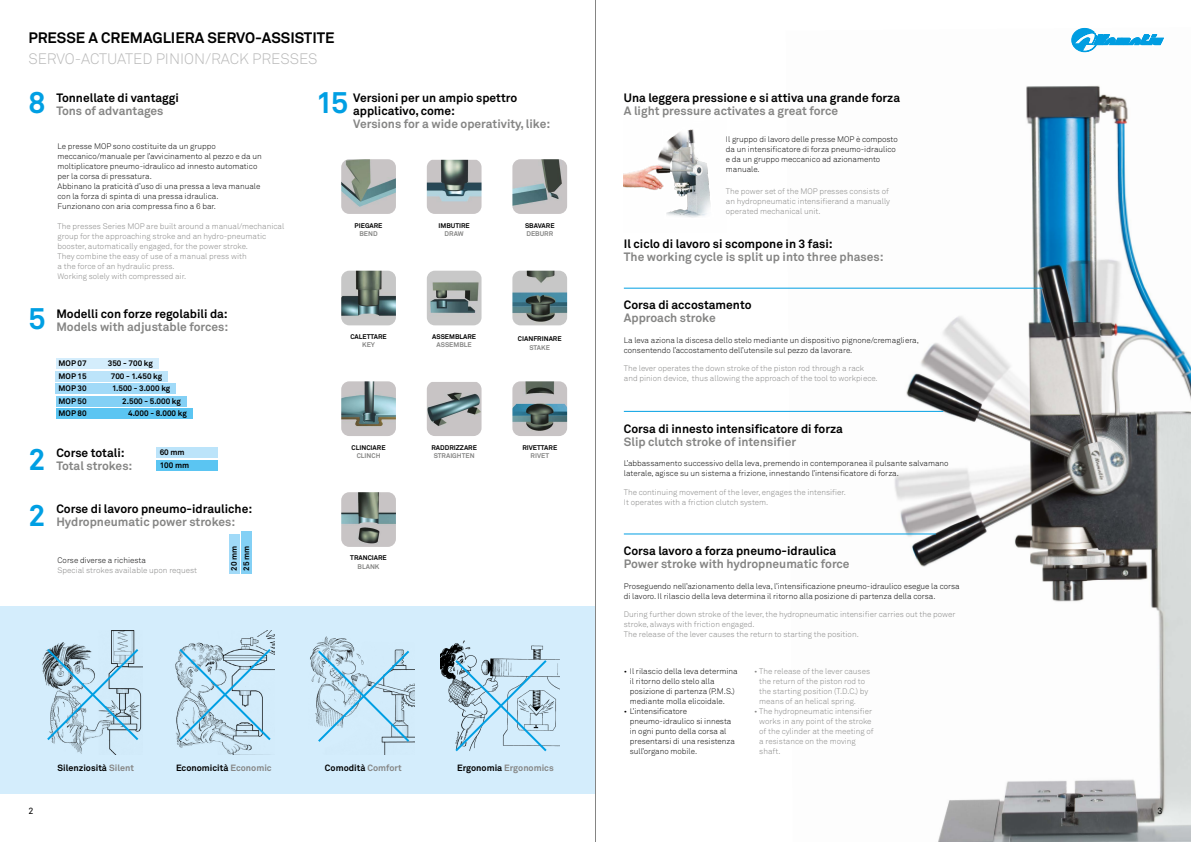
<style>
.page{position:relative;width:1191px;height:842px;background:#fff}
.page>*{position:absolute;margin:0;border:0;box-sizing:border-box;transform-origin:0 0}
.t1{font:700 30px "Akkurat";color:#009fe3}
.t2{font:700 15px "Akkurat";color:#000}
.t3{font:300 15px "Akkurat";color:#b9b9b9}
.t4{font:700 12px/13px "Akkurat";color:#000}
.t5{font:700 12px "Akkurat";color:#858584}
.t6{font:700 9px "Akkurat";color:#000}
.t7{font:700 9px "Akkurat";color:#858584}
.t8{font:9px "Akkurat";color:#000}
.t9{font:300 8px/10px "Akkurat";color:#000}
.t10{font:300 8px/10px "Akkurat";color:#858584}
.t11{font:700 8px/12.4px "Akkurat";color:#000}
.t12{font:700 6.7px "Akkurat";color:#000}
.t13{font:700 6.7px "Akkurat";color:#858584}
.s1{color:#858584}
.s2{color:#000}
</style>
<div class="page">
<img style="left:786px;top:27px;width:405px;height:815px">
<div style="left:0;top:607px;width:595px;height:187px;background:#d4edfc"></div>
<div style="left:157px;top:460px;width:61px;height:10px;background:#5bc5f2"></div>
<div style="left:157px;top:448px;width:61px;height:10px;background:#bce4fa"></div>
<hr style="left:624px;top:533px;width:311px;height:1px;background:#009fe3">
<hr style="left:624px;top:411px;width:319px;height:1px;background:#009fe3">
<hr style="left:624px;top:288px;width:418px;height:1px;background:#009fe3">
<img style="left:624px;top:129px;width:87px;height:89px">
<div style="left:229px;top:534px;width:10px;height:39px;background:#a1daf8"></div>
<div style="left:241px;top:531px;width:11px;height:42px;background:#83d0f5"></div>
<img style="left:42px;top:631px;width:100px;height:124px">
<svg style="left:45px;top:647px;width:95px;height:95px"></svg>
<img style="left:310px;top:636px;width:104px;height:119px">
<svg style="left:316px;top:648px;width:95px;height:96px"></svg>
<img style="left:175px;top:631px;width:100px;height:124px">
<svg style="left:177px;top:647px;width:96px;height:95px"></svg>
<img style="left:440px;top:640px;width:119px;height:107px">
<svg style="left:453px;top:658px;width:96px;height:94px"></svg>
<img style="left:512px;top:159px;width:55px;height:55px">
<img style="left:341px;top:159px;width:55px;height:55px">
<img style="left:427px;top:160px;width:54px;height:54px">
<img style="left:427px;top:271px;width:54px;height:54px">
<img style="left:512px;top:271px;width:55px;height:54px">
<img style="left:341px;top:271px;width:55px;height:54px">
<img style="left:427px;top:382px;width:54px;height:54px">
<img style="left:512px;top:381px;width:55px;height:55px">
<img style="left:341px;top:381px;width:55px;height:55px">
<img style="left:341px;top:492px;width:55px;height:55px">
<div style="left:56px;top:371px;width:112px;height:10px;background:#bce4fa"></div>
<div style="left:56px;top:383px;width:120px;height:11px;background:#a1daf8"></div>
<div style="left:56px;top:396px;width:131px;height:10px;background:#83d0f5"></div>
<div style="left:56px;top:408px;width:136px;height:11px;background:#5bc5f2"></div>
<div style="left:56px;top:359px;width:103px;height:10px;background:#d4edfc"></div>
<hr style="left:595px;top:0;width:1px;height:842px;background:#858584">
<h2 class="t2" style="left:28px;top:28px;width:308px">PRESSE A CREMAGLIERA SERVO-ASSISTITE</h2>
<h2 class="t3" style="left:28px;top:49px;width:291px">SERVO-ACTUATED PINION/RACK PRESSES</h2>
<h3 class="t4" style="left:56px;top:92px;width:124px">Tonnellate di vantaggi</h3>
<h3 class="t5" style="left:56px;top:103px;width:109px">Tons of advantages</h3>
<h1 class="t1" style="left:28px;top:84px;width:19px">8</h1>
<h3 class="t4" style="left:624px;top:92px;width:278px">Una leggera pressione e si attiva una grande forza</h3>
<h1 class="t1" style="left:316px;top:84px;width:34px">15</h1>
<h3 class="t4" style="left:353px;top:91px;width:165px">Versioni per un ampio spettro applicativo, come:</h3>
<h3 class="t5" style="left:353px;top:116px;width:199px">Versions for a wide operativity, like:</h3>
<h3 class="t5" style="left:624px;top:103px;width:216px">A light pressure activates a great force</h3>
<p class="t9" style="left:726px;top:135px;width:173px">Il gruppo di lavoro delle presse MOP è composto da un intensificatore di forza pneumo-idraulico e da un gruppo meccanico ad azionamento manuale.</p>
<p class="t10" style="left:726px;top:186px;width:166px">The power set of the MOP presses consists of an hydropneumatic intensifierand a manually operated mechanical unit.</p>
<p class="t9" style="left:58px;top:141px;width:206px">Le presse MOP sono costituite da un gruppo meccanico/manuale per l’avvicinamento al pezzo e da un moltiplicatore pneumo-idraulico ad innesto automatico per la corsa di pressatura.<br>Abbinano la praticità d’uso di una pressa a leva manuale con la forza di spinta di una pressa idraulica.<br>Funzionano con aria compressa fino a 6 bar.</p>
<p class="t10" style="left:58px;top:221px;width:228px">The presses Series MOP are built around a manual/mechanical group for the approaching stroke and an hydro-pneumatic booster, automatically engaged, for the power stroke.<br>They combine the easy of use of a manual press with<br>a the force of an hydraulic press.<br>Working solely with compressed air.</p>
<p class="t12" style="left:355px;top:221px;width:29px">PIEGARE</p>
<p class="t13" style="left:359px;top:229px;width:20px">BEND</p>
<p class="t12" style="left:438px;top:221px;width:33px">IMBUTIRE</p>
<p class="t13" style="left:444px;top:229px;width:21px">DRAW</p>
<p class="t12" style="left:525px;top:221px;width:31px">SBAVARE</p>
<p class="t13" style="left:526px;top:229px;width:28px">DEBURR</p>
<h3 class="t4" style="left:624px;top:237px;width:210px">Il ciclo di lavoro si scompone in 3 fasi:</h3>
<h3 class="t5" style="left:624px;top:249px;width:261px">The working cycle is split up into three phases:</h3>
<h1 class="t1" style="left:28px;top:300px;width:19px">5</h1>
<h3 class="t4" style="left:56px;top:307px;width:173px">Modelli con forze regolabili da:</h3>
<h3 class="t5" style="left:56px;top:319px;width:173px">Models with adjustable forces:</h3>
<p class="t11" style="left:59px;top:357px;width:30px">MOP 07</p>
<p class="t11" style="left:108px;top:357px;width:47px">350 - 700 kg</p>
<p class="t11" style="left:59px;top:370px;width:30px">MOP 15</p>
<p class="t11" style="left:111px;top:370px;width:53px">700 - 1.450 kg</p>
<p class="t11" style="left:59px;top:382px;width:30px">MOP 30</p>
<p class="t11" style="left:112px;top:382px;width:60px">1.500 - 3.000 kg</p>
<p class="t11" style="left:59px;top:395px;width:30px">MOP 50</p>
<p class="t11" style="left:122px;top:395px;width:60px">2.500 - 5.000 kg</p>
<p class="t11" style="left:59px;top:407px;width:30px">MOP 80</p>
<p class="t11" style="left:128px;top:407px;width:60px">4.000 - 8.000 kg</p>
<p class="t12" style="left:350px;top:332px;width:38px">CALETTARE</p>
<p class="t13" style="left:362px;top:341px;width:14px">KEY</p>
<p class="t12" style="left:432px;top:332px;width:45px">ASSEMBLARE</p>
<p class="t13" style="left:436px;top:341px;width:37px">ASSEMBLE</p>
<p class="t12" style="left:518px;top:335px;width:45px">CIANFRINARE</p>
<p class="t13" style="left:529px;top:343px;width:22px">STAKE</p>
<h3 class="t4" style="left:624px;top:299px;width:129px">Corsa di accostamento</h3>
<h3 class="t5" style="left:624px;top:311px;width:93px">Approach stroke</h3>
<p class="t9" style="left:624px;top:335px;width:297px">La leva aziona la discesa dello stelo mediante un dispositivo pignone/cremagliera, consentendo l’accostamento dell’utensile sul pezzo da lavorare.</p>
<p class="t10" style="left:624px;top:363px;width:255px">The lever operates the down stroke of the piston rod through a rack and pinion device, thus allowing the approach of the tool to workpiece.</p>
<h1 class="t1" style="left:28px;top:441px;width:19px">2</h1>
<h3 class="t4" style="left:56px;top:446px;width:70px">Corse totali:</h3>
<h3 class="t5" style="left:56px;top:458px;width:78px">Total strokes:</h3>
<p class="t11" style="left:160px;top:446px;width:26px">60 mm</p>
<p class="t11" style="left:160px;top:459px;width:31px">100 mm</p>
<h1 class="t1" style="left:28px;top:497px;width:19px">2</h1>
<h3 class="t4" style="left:56px;top:503px;width:197px">Corse di lavoro pneumo-idrauliche:</h3>
<h3 class="t5" style="left:56px;top:514px;width:180px">Hydropneumatic power strokes:</h3>
<p class="t12" style="left:351px;top:443px;width:35px">CLINCIARE</p>
<p class="t13" style="left:357px;top:452px;width:25px">CLINCH</p>
<p class="t12" style="left:431px;top:443px;width:47px">RADDRIZZARE</p>
<p class="t13" style="left:434px;top:452px;width:42px">STRAIGHTEN</p>
<p class="t12" style="left:522px;top:443px;width:36px">RIVETTARE</p>
<p class="t13" style="left:530px;top:452px;width:20px">RIVET</p>
<h3 class="t4" style="left:624px;top:422px;width:221px">Corsa di innesto intensificatore di forza</h3>
<h3 class="t5" style="left:624px;top:434px;width:174px">Slip clutch stroke of intensifier</h3>
<p class="t9" style="left:624px;top:458px;width:326px">L’abbassamento successivo della leva, premendo in contemporanea il pulsante salvamano laterale, agisce su un sistema a frizione, innestando l’intensificatore di forza.</p>
<p class="t10" style="left:624px;top:487px;width:224px">The continuing movement of the lever, engages the intensifier.<br>It operates with a friction clutch system.</p>
<p class="t9" style="left:58px;top:555px;width:90px">Corse diverse a richiesta</p>
<p class="t10" style="left:58px;top:565px;width:141px">Special strokes available upon request</p>
<p class="t11" style="left:228px;top:571px;width:26px;rotate:-90deg">20 mm<br>25 mm</p>
<p class="t12" style="left:350px;top:553px;width:38px">TRANCIARE</p>
<p class="t13" style="left:357px;top:562px;width:23px">BLANK</p>
<h3 class="t4" style="left:624px;top:544px;width:214px">Corsa lavoro a forza pneumo-idraulica</h3>
<h3 class="t5" style="left:624px;top:556px;width:227px">Power stroke with hydropneumatic force</h3>
<p class="t9" style="left:624px;top:581px;width:337px">Proseguendo nell’azionamento della leva, l’intensificazione pneumo-idraulico esegue la corsa di lavoro. Il rilascio della leva determina il ritorno alla posizione di partenza della corsa.</p>
<p class="t10" style="left:624px;top:609px;width:333px">During further down stroke of the lever, the hydropneumatic intensifier carries out the power stroke, always with friction engaged.<br>The release of the lever causes the return to starting the position.</p>
<p class="t9" style="left:630px;top:666px;width:109px;text-indent:-6px">• Il rilascio della leva determina il ritorno dello stelo alla posizione di partenza (P.M.S.) mediante molla elicoidale.</p>
<p class="t9" style="left:630px;top:706px;width:107px;text-indent:-6px">• L’intensificatore pneumo-idraulico si innesta in ogni punto della corsa al presentarsi di una resistenza sull’organo mobile.</p>
<p class="t10" style="left:759px;top:666px;width:112px;text-indent:-5px">• The release of the lever causes the return of the piston rod to the starting position (T.D.C.) by means of an helical spring.</p>
<p class="t10" style="left:759px;top:706px;width:116px;text-indent:-5px">• The hydropneumatic intensifier works in any point of the stroke of the cylinder at the meeting of a resistance on the moving shaft.</p>
<p class="t6" style="left:58px;top:762px;width:78px">Silenziosità <span class="s1">Silent</span></p>
<p class="t6" style="left:176px;top:762px;width:97px">Economicità <span class="s1">Economic</span></p>
<p class="t6" style="left:325px;top:762px;width:78px">Comodità <span class="s1">Comfort</span></p>
<p class="t7" style="left:457px;top:762px;width:98px"><span class="s2">Ergonomia</span> Ergonomics</p>
<p class="t8" style="left:28px;top:805px;width:7px">2</p>
<p class="t8" style="left:1157px;top:805px;width:7px">3</p>
</div>
